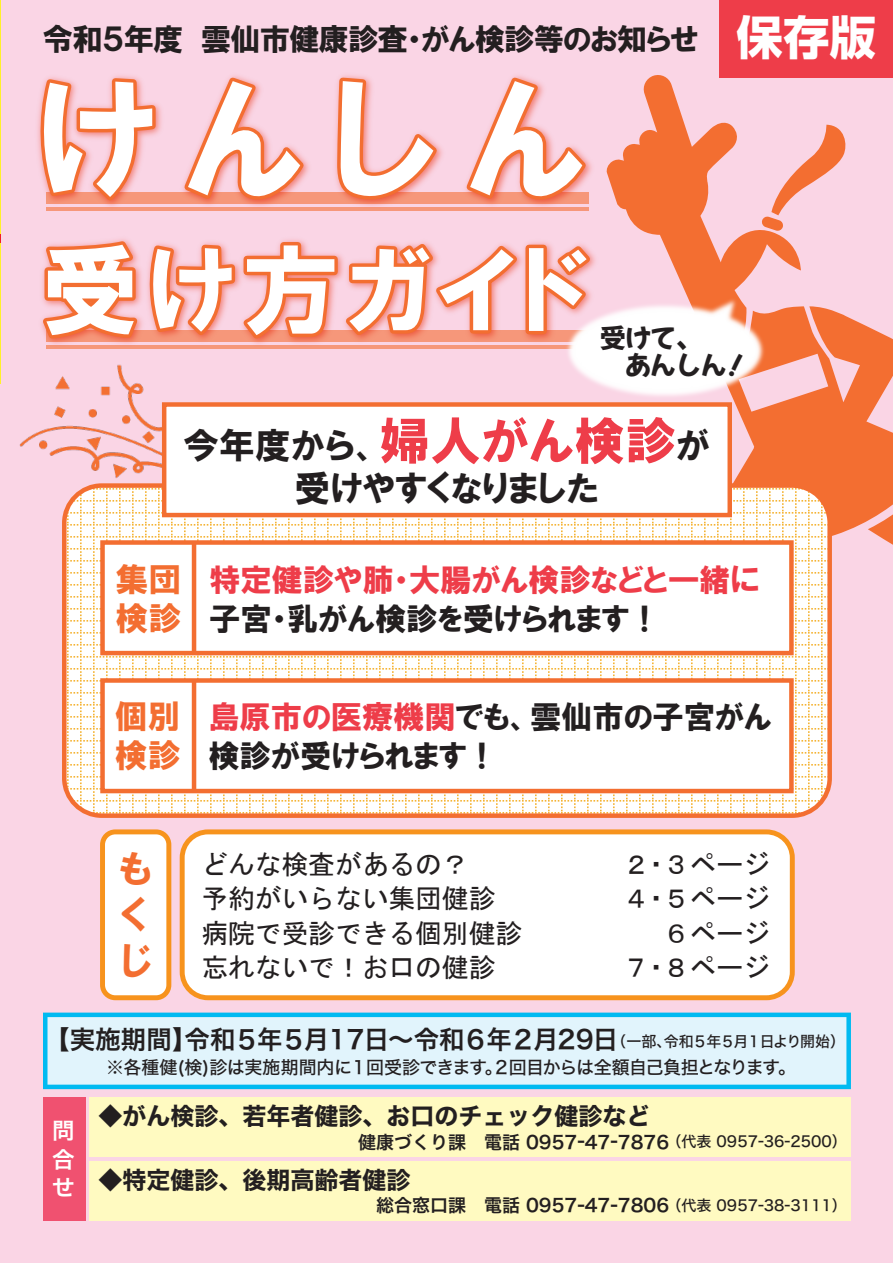
<style>
.page{position:relative;width:893px;height:1263px;background:#fad5e5}
.page>*{position:absolute;margin:0;border:0;box-sizing:border-box;transform-origin:0 0}
.t1{font:134.85px "HGP Soei Kakugothic UB";color:#fff}
.t2{font:97.65px "HGP Soei Kakugothic UB";letter-spacing:.085em;color:#fff}
.t3{font:39px/46.2px "HGP Soei Kakugothic UB";color:#f36e31}
.t4{font:36px/43.5px "HGP Soei Kakugothic UB";color:#231f20;text-align:center}
.t5{font:33px/39px "HGP Soei Kakugothic UB";color:#f36e31}
.t6{font:31.5px/39px "HGP Soei Kakugothic UB";letter-spacing:-.01em;color:#231f20}
.t7{font:31.5px "HGP Soei Kakugothic UB";letter-spacing:-.01em;color:#ee3d49}
.t8{font:30.6px "HGP Soei Kakugothic UB";letter-spacing:-.035em;color:#231f20}
.t9{font:27px/34.5px "MS Gothic";letter-spacing:-.01em;color:#231f20}
.t10{font:700 26.25px/27px "Mochiy Pop One OTF Extra";letter-spacing:-.035em;color:#231f20}
.t11{font:25.5px "Hira Kaku Std W6";letter-spacing:-.04em;color:#231f20}
.t12{font:24px "Hira Kaku Std W7";color:#231f20}
.t13{font:22.5px/28.2px "Hira Kaku Std W6";color:#fff;text-align:justify}
.t14{font:18px "Hira Kaku Std W6";color:#231f20}
.t15{font:18px "Hira Kaku Std W5";letter-spacing:-.04em;color:#231f20}
.s1{font-family:"Shin Go Pro";font-weight:700;font-size:46.5px;color:#fff}
.s2{font-size:51px;color:#ee3d49}
.s3{color:#ee3d49}
.s4{font-family:"Hira Kaku Std W5";font-size:15px}
</style>
<div class="page">
<hr style="left:0;top:0;width:1px;height:383px;background:#fff229">
<img style="left:19px;top:364px;width:143px;height:144px">
<svg style="left:630px;top:75px;width:171px;height:173px"></svg>
<svg style="left:761px;top:125px;width:85px;height:106px"></svg>
<svg style="left:733px;top:306px;width:160px;height:230px;fill:#f36e31"></svg>
<svg style="left:868px;top:492px;width:25px;height:53px"></svg>
<div style="left:90px;top:1098px;width:761px;height:59px;background:#fffac1"></div>
<div style="left:90px;top:1161px;width:761px;height:60px;background:#fffac1"></div>
<svg style="left:43px;top:1012px;width:808px;height:77px;background:#c5ecfa"></svg>
<div style="left:43px;top:1098px;width:43px;height:123px;background:#f05170"></div>
<svg style="left:64px;top:486px;width:766px;height:330px;background:#fdf3e3"></svg>
<div style="left:62px;top:483px;width:770px;height:335px;border:4px solid #f36e31;border-radius:38px"></div>
<div style="left:164px;top:404px;width:566px;height:111px;background:#fff"></div>
<div style="left:162px;top:402px;width:570px;height:115px;border:4px solid #f36e31"></div>
<div style="left:103px;top:542px;width:688px;height:111px;background:#fff"></div>
<div style="left:100px;top:540px;width:694px;height:115px;border:4px solid #f36e31"></div>
<div style="left:103px;top:680px;width:688px;height:111px;background:#fff"></div>
<div style="left:100px;top:678px;width:694px;height:115px;border:4px solid #f36e31"></div>
<div style="left:103px;top:832px;width:66px;height:166px;background:#fff;border-radius:13px"></div>
<div style="left:100px;top:829px;width:71px;height:171px;border:5px solid #f7931d;border-radius:13px"></div>
<div style="left:182px;top:832px;width:610px;height:166px;background:#fff;border-radius:26px"></div>
<div style="left:180px;top:829px;width:615px;height:171px;border:5px solid #f7931d;border-radius:26px"></div>
<hr style="left:192px;top:542px;width:4px;height:111px;background:#f36e31">
<hr style="left:192px;top:680px;width:4px;height:111px;background:#f36e31">
<div style="left:719px;top:0;width:174px;height:77px;background:#ee3d49"></div>
<img style="left:37px;top:98px;width:593px;height:121px">
<svg style="left:41px;top:76px;width:118px;height:130px"></svg>
<svg style="left:179px;top:76px;width:130px;height:130px"></svg>
<svg style="left:334px;top:75px;width:108px;height:132px"></svg>
<svg style="left:461px;top:76px;width:130px;height:130px"></svg>
<img style="left:46px;top:255px;width:470px;height:94px">
<svg style="left:41px;top:239px;width:103px;height:103px;background:#f3886b"></svg>
<svg style="left:151px;top:239px;width:436px;height:105px"></svg>
<img style="left:516px;top:248px;width:299px;height:201px">
<svg style="left:729px;top:354px;width:14px;height:23px"></svg>
<h3 class="t8" style="left:43px;top:24px;width:835px">令和５年度 雲仙市健康診査・がん検診等のお知らせ <span class="s1">保存版</span></h3>
<h1 class="t1" style="left:36px;top:72px;width:552px">けんしん</h1>
<h2 class="t2" style="left:41px;top:241px;width:547px">受け方ガイド</h2>
<h3 class="t10" style="left:600px;top:324px;width:129px">受けて、　あんしん</h3>
<h3 class="t4" style="left:183px;top:423px;width:528px">今年度から、<span class="s2">婦人がん検診</span>が受けやすくなりました</h3>
<h3 class="t5" style="left:116px;top:559px;width:67px">集団検診</h3>
<h3 class="t5" style="left:115px;top:697px;width:67px">個別検診</h3>
<h3 class="t7" style="left:209px;top:564px;width:552px">特定健診や肺・大腸がん検診などと一緒に</h3>
<h3 class="t6" style="left:209px;top:599px;width:453px">子宮・乳がん検診を受けられます！</h3>
<h3 class="t6" style="left:208px;top:697px;width:565px"><span class="s3">島原市の医療機関</span>でも、雲仙市の子宮がん検診が受けられます！</h3>
<h3 class="t3" style="left:116px;top:846px;width:36px">もくじ</h3>
<h3 class="t9" style="left:201px;top:847px;width:323px">どんな検査があるの？<br>予約がいらない集団健診病院で受診できる個別健診忘れないで！お口の健診</h3>
<h3 class="t9" style="left:623px;top:847px;width:149px;text-align:right">２・３ページ<br>４・５ページ<br>６ページ<br>７・８ページ</h3>
<h3 class="t11" style="left:44px;top:1020px;width:802px">【実施期間】令和５年５月17日～令和６年２月29日<span class="s4">（一部、令和５年５月１日より開始）</span></h3>
<p class="t15" style="left:106px;top:1053px;width:691px">※各種健(検)診は実施期間内に１回受診できます。２回目からは全額自己負担となります。</p>
<p class="t13" style="left:52px;top:1117px;width:24px">問合せ</p>
<h3 class="t12" style="left:98px;top:1097px;width:553px">◆がん検診、若年者健診、お口のチェック健診など</h3>
<p class="t14" style="left:358px;top:1128px;width:490px">健康づくり課　電話 0957-47-7876 <span class="s4">（代表 0957-36-2500）</span></p>
<h3 class="t12" style="left:98px;top:1161px;width:313px">◆特定健診、後期高齢者健診</h3>
<p class="t14" style="left:376px;top:1192px;width:472px">総合窓口課　電話 0957-47-7806<span class="s4">（代表 0957-38-3111）</span></p>
</div>
